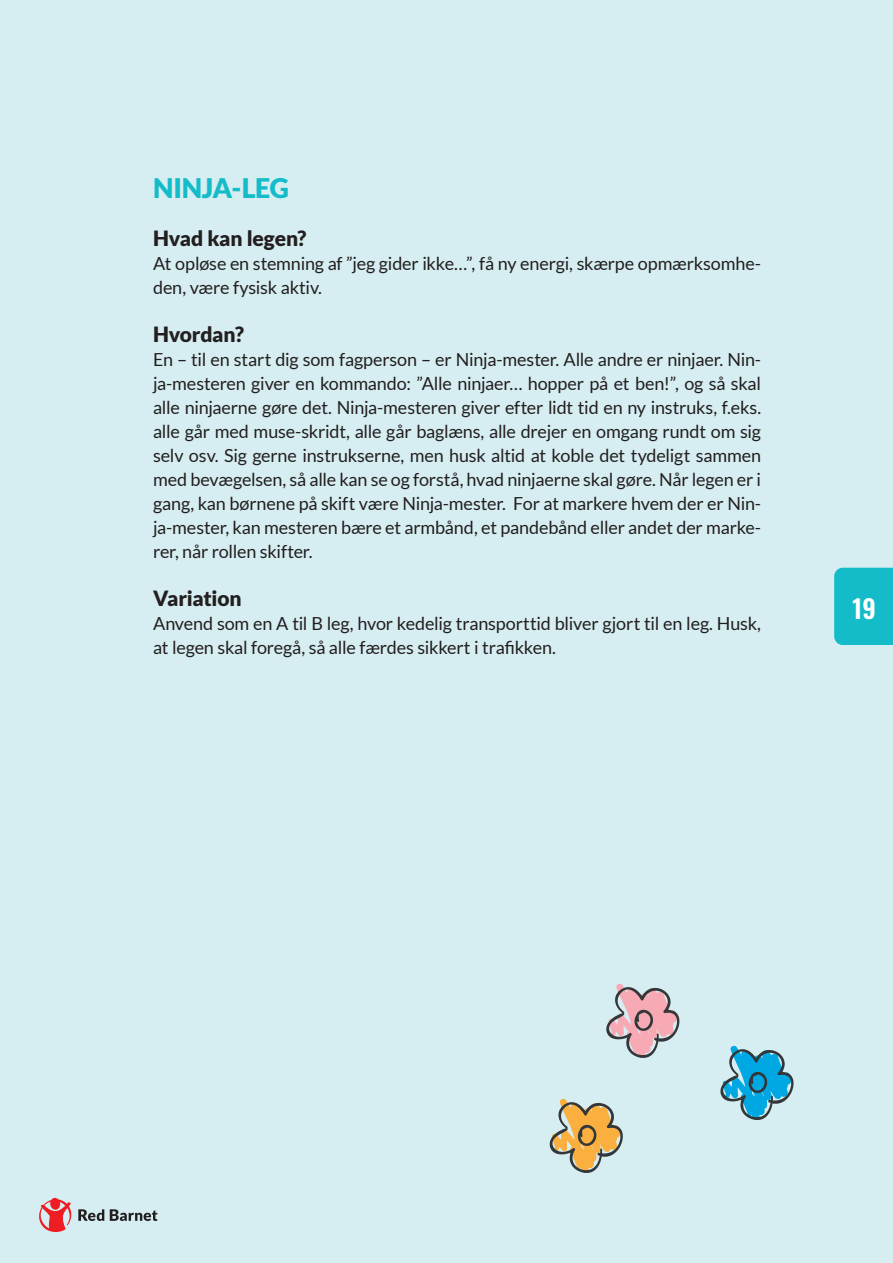
<style>
.page{position:relative;width:893px;height:1263px;background:#d6eef1}
.page>*{position:absolute;margin:0;border:0;box-sizing:border-box;transform-origin:0 0}
.t1{font:900 27px "Lato";letter-spacing:-.015em;color:#14bcc9}
.t2{font:600 25.5px "Oswald";color:#fff}
.t3{font:900 21px "Lato";letter-spacing:-.01em;color:#231f20}
.t4{font:18px/24px "Lato";letter-spacing:-.01em;color:#231f20}
</style>
<div class="page">
<svg style="left:110px;top:1209px;width:48px;height:12px"></svg>
<svg style="left:39px;top:1198px;width:65px;height:34px"></svg>
<svg style="left:720px;top:1045px;width:74px;height:75px"></svg>
<svg style="left:549px;top:1098px;width:74px;height:75px"></svg>
<svg style="left:606px;top:983px;width:74px;height:75px"></svg>
<div style="left:834px;top:568px;width:59px;height:77px;background:#14bcc9"></div>
<h1 class="t1" style="left:153px;top:172px;width:138px">NINJA-LEG</h1>
<p class="t3" style="left:153px;top:226px;width:155px">Hvad kan legen?</p>
<p class="t4" style="left:153px;top:251px;width:610px">At opløse en stemning af ”jeg gider ikke…”, få ny energi, skærpe opmærksomhe&shy;den, være fysisk aktiv.</p>
<p class="t3" style="left:153px;top:322px;width:92px">Hvordan?</p>
<p class="t4" style="left:153px;top:347px;width:610px;text-align:justify">En – til en start dig som fagperson – er Ninja-mester. Alle andre er ninjaer. Nin&shy;ja-mesteren giver en kommando: ”Alle ninjaer… hopper på et ben!”, og så skal alle ninjaerne gøre det. Ninja-mesteren giver efter lidt tid en ny instruks, f.eks. alle går med muse-skridt, alle går baglæns, alle drejer en omgang rundt om sig selv osv. Sig gerne instrukserne, men husk altid at koble det tydeligt sammen med bevægelsen, så alle kan se og forstå, hvad ninjaerne skal gøre. Når legen er i gang, kan børnene på skift være Ninja-mester. For at markere hvem der er Nin&shy;ja-mester, kan mesteren bære et armbånd, et pandebånd eller andet der marke&shy;rer, når rollen skifter.</p>
<p class="t3" style="left:153px;top:586px;width:90px">Variation</p>
<p class="t4" style="left:153px;top:611px;width:609px">Anvend som en A til B leg, hvor kedelig transporttid bliver gjort til en leg. Husk, at legen skal foregå, så alle færdes sikkert i trafikken.</p>
<h2 class="t2" style="left:853px;top:586px;width:25px">19</h2>
</div>
